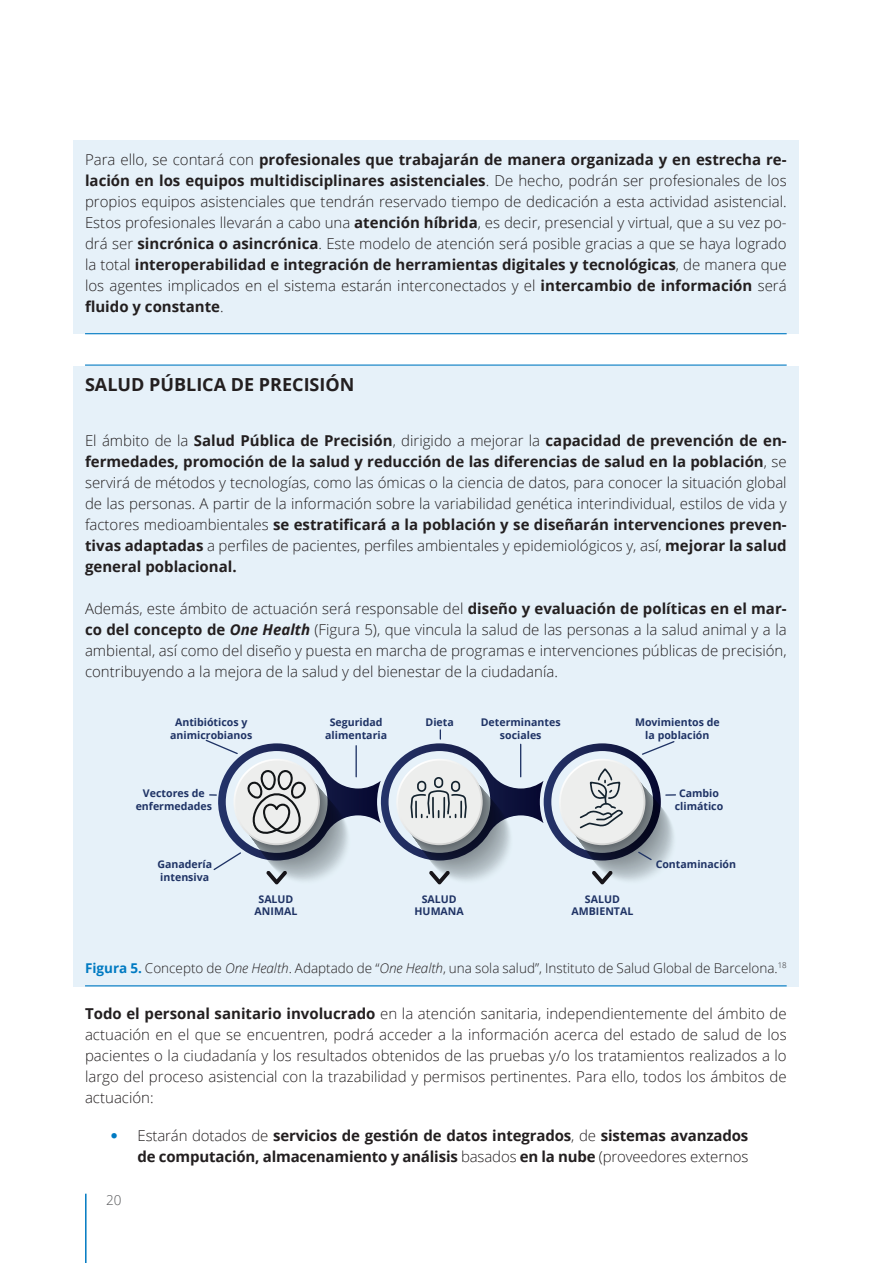
<style>
.page{position:relative;width:893px;height:1263px;background:#fff}
.page>*{position:absolute;margin:0;border:0;box-sizing:border-box;transform-origin:0 0}
._0_0__SUBTITULO_SANI{font:700 18px "Open Sans";color:#231f20}
.TEXTO_GENERAL_SANIDA{font:300 15px/21px "Open Sans";color:#231f20;text-align:justify}
.t1{font:700 15px/21px "Open Sans";letter-spacing:-.01em;color:#231f20;text-align:right}
.PIE_DE_GRÁFICA{font:300 13.5px "Open Sans";color:#231f20}
.t2{font:300 13.5px "Open Sans";color:#57585a}
.bullet_SANIDAD_DEL_F{font:700 10.65px/12.8px "Open Sans";color:#1f3365;text-align:center}
.s1{font-weight:700}
.s2{font-weight:700;font-style:italic}
.s3{font-weight:700;color:#007ac2}
.s4{font-style:italic}
.s5{font-family:"Avenir";font-weight:800;color:#007ac2}
.s6{font-weight:300}
</style>
<div class="page">
<hr style="left:85px;top:1194px;width:2px;height:69px;background:#007ac2">
<div style="left:73px;top:138px;width:725px;height:196px;background:#e6f1f9"></div>
<div style="left:73px;top:366px;width:725px;height:620px;background:#e6f1f9"></div>
<hr style="left:85px;top:333px;width:702px;height:1px;background:#007ac2">
<hr style="left:85px;top:364px;width:702px;height:2px;background:#007ac2">
<hr style="left:85px;top:985px;width:702px;height:1px;background:#007ac2">
<svg style="left:205px;top:730px;width:471px;height:155px"></svg>
<hr style="left:520px;top:744px;width:1px;height:33px;background:#1f3365">
<div style="left:54px;top:118px;width:773px;height:22px;background:#fff"></div>
<p class="TEXTO_GENERAL_SANIDA" style="left:85px;top:149px;width:703px">Para ello, se contará con <span class="s1">profesionales que trabajarán de manera organizada y en estrecha re&shy;lación en los equipos multidisciplinares asistenciales</span>. De hecho, podrán ser profesionales de los propios equipos asistenciales que tendrán reservado tiempo de dedicación a esta actividad asistencial.<br>Estos profesionales llevarán a cabo una <span class="s1">atención híbrida</span>, es decir, presencial y virtual, que a su vez po&shy;drá ser <span class="s1">sincrónica o asincrónica</span>. Este modelo de atención será posible gracias a que se haya logrado la total <span class="s1">interoperabilidad e integración de herramientas digitales y tecnológicas</span>, de manera que los agentes implicados en el sistema estarán interconectados y el <span class="s1">intercambio de información</span> será <span class="s1">fluido y constante</span>.</p>
<p class="_0_0__SUBTITULO_SANI" style="left:85px;top:372px;width:271px">SALUD PÚBLICA DE PRECISIÓN</p>
<p class="TEXTO_GENERAL_SANIDA" style="left:85px;top:430px;width:703px">El ámbito de la <span class="s1">Salud Pública de Precisión</span>, dirigido a mejorar la <span class="s1">capacidad de prevención de en&shy;fermedades, promoción de la salud y reducción de las diferencias de salud en la población</span>, se servirá de métodos y tecnologías, como las ómicas o la ciencia de datos, para conocer la situación global de las personas. A partir de la información sobre la variabilidad genética interindividual, estilos de vida y factores medioambientales <span class="s1">se estratificará a la población y se diseñarán intervenciones preven&shy;tivas adaptadas</span> a perfiles de pacientes, perfiles ambientales y epidemiológicos y, así, <span class="s1">mejorar la salud general poblacional.</span></p>
<p class="TEXTO_GENERAL_SANIDA" style="left:85px;top:598px;width:703px">Además, este ámbito de actuación será responsable del <span class="s1">diseño y evaluación de políticas en el mar&shy;co del concepto de</span> <span class="s2">One Health</span> (Figura 5), que vincula la salud de las personas a la salud animal y a la ambiental, así como del diseño y puesta en marcha de programas e intervenciones públicas de precisión, contribuyendo a la mejora de la salud y del bienestar de la ciudadanía.</p>
<p class="bullet_SANIDAD_DEL_F" style="left:170px;top:716px;width:84px">Antibióticos y animicrobianos</p>
<p class="bullet_SANIDAD_DEL_F" style="left:325px;top:716px;width:63px">Seguridad alimentaria</p>
<p class="bullet_SANIDAD_DEL_F" style="left:425px;top:716px;width:30px">Dieta</p>
<p class="bullet_SANIDAD_DEL_F" style="left:481px;top:716px;width:81px">Determinantes sociales</p>
<p class="bullet_SANIDAD_DEL_F" style="left:635px;top:716px;width:86px">Movimientos de la población</p>
<p class="bullet_SANIDAD_DEL_F" style="left:136px;top:787px;width:78px">Vectores de enfermedades</p>
<p class="bullet_SANIDAD_DEL_F" style="left:675px;top:787px;width:50px">Cambio climático</p>
<p class="bullet_SANIDAD_DEL_F" style="left:157px;top:858px;width:56px;text-align:left">Ganadería intensiva</p>
<p class="bullet_SANIDAD_DEL_F" style="left:656px;top:858px;width:82px">Contaminación</p>
<p class="bullet_SANIDAD_DEL_F" style="left:415px;top:892px;width:51px">SALUD<br>HUMANA</p>
<p class="bullet_SANIDAD_DEL_F" style="left:571px;top:892px;width:63px">SALUD<br>AMBIENTAL</p>
<p class="bullet_SANIDAD_DEL_F" style="left:255px;top:892px;width:44px">SALUD<br>ANIMAL</p>
<p class="PIE_DE_GRÁFICA" style="left:85px;top:958px;width:703px"><span class="s3">Figura 5.</span> Concepto de <span class="s4">One Health</span>. Adaptado de “<span class="s4">One Health</span>, una sola salud”, Instituto de Salud Global de Barcelona.<sup>18</sup></p>
<p class="TEXTO_GENERAL_SANIDA" style="left:85px;top:1003px;width:703px"><span class="s1">Todo el personal sanitario involucrado</span> en la atención sanitaria, independientemente del ámbito de actuación en el que se encuentren, podrá acceder a la información acerca del estado de salud de los pacientes o la ciudadanía y los resultados obtenidos de las pruebas y/o los tratamientos realizados a lo largo del proceso asistencial con la trazabilidad y permisos pertinentes. Para ello, todos los ámbitos de actuación:</p>
<p class="t1" style="left:111px;top:1125px;width:639px"><span class="s5">•</span> <span class="s6">Estarán dotados de</span> servicios de gestión de datos integrados<span class="s6">, de</span> sistemas avanzados de computación, almacenamiento y análisis <span class="s6">basados</span> en la nube <span class="s6">(proveedores externos</span></p>
<p class="t2" style="left:106px;top:1191px;width:17px">20</p>
</div>
